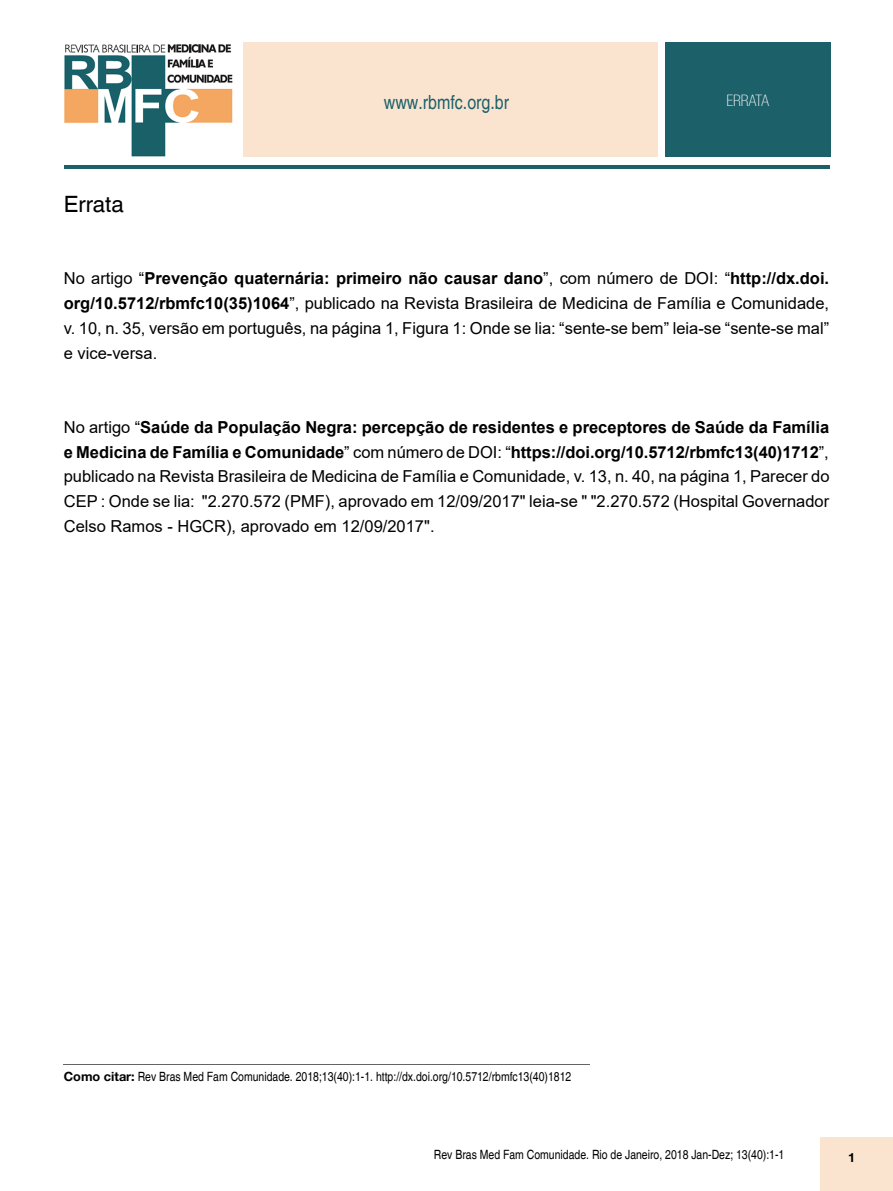
<style>
.page{position:relative;width:893px;height:1191px;background:#fff}
.page>*{position:absolute;margin:0;border:0;box-sizing:border-box;transform-origin:0 0}
.t1{font:22.5px "Helvetica World";color:#000}
.t2{font:condensed 19.5px "Helvetica";color:#1c6069}
.t3{font:16.5px/24.8px "Arial";color:#000;text-align:justify}
.t4{font:100 condensed 15.75px "Helvetica Neue LT Com";color:#fff}
.t5{font:condensed 12.75px "Helvetica";color:#000}
.t6{font:700 12.75px "Helvetica Neue";color:#000}
.s1{font-weight:700}
.s2{font-family:"Helvetica Neue";font-weight:700;font-stretch:normal}
</style>
<div class="page">
<div style="left:821px;top:1137px;width:72px;height:54px;background:#fae4d0"></div>
<hr style="left:64px;top:165px;width:765px;height:4px;background:#1c6069">
<div style="left:243px;top:43px;width:414px;height:114px;background:#fae4d0"></div>
<div style="left:665px;top:43px;width:165px;height:114px;background:#1c6069"></div>
<img style="left:64px;top:44px;width:169px;height:113px">
<hr style="left:64px;top:1064px;width:526px;height:1px;background:#636466">
<h1 class="t1" style="left:64px;top:191px;width:61px">Errata</h1>
<p class="t2" style="left:384px;top:90px;width:127px">www.rbmfc.org.br</p>
<p class="t4" style="left:726px;top:92px;width:44px">ERRATA</p>
<p class="t3" style="left:64px;top:266px;width:767px">No artigo “<span class="s1">Prevenção quaternária: primeiro não causar dano</span>”, com número de DOI: “<span class="s1">http://dx.doi. org/10.5712/rbmfc10(35)1064</span>”, publicado na Revista Brasileira de Medicina de Família e Comunidade, v. 10, n. 35, versão em português, na página 1, Figura 1: Onde se lia: “sente-se bem” leia-se “sente-se mal” e vice-versa.</p>
<p class="t3" style="left:64px;top:415px;width:767px">No artigo “<span class="s1">Saúde da População Negra: percepção de residentes e preceptores de Saúde da Família e Medicina de Família e Comunidade</span>” com número de DOI: “<span class="s1">https://doi.org/10.5712/rbmfc13(40)1712</span>”, publicado na Revista Brasileira de Medicina de Família e Comunidade, v. 13, n. 40, na página 1, Parecer do CEP : Onde se lia: "2.270.572 (PMF), aprovado em 12/09/2017" leia-se " "2.270.572 (Hospital Governador Celso Ramos - HGCR), aprovado em 12/09/2017".</p>
<p class="t5" style="left:64px;top:1069px;width:509px"><span class="s2">Como citar:</span> Rev Bras Med Fam Comunidade. 2018;13(40):1-1. http://dx.doi.org/10.5712/rbmfc13(40)1812</p>
<p class="t5" style="left:434px;top:1146px;width:352px">Rev Bras Med Fam Comunidade. Rio de Janeiro, 2018 Jan-Dez; 13(40):1-1</p>
<p class="t6" style="left:848px;top:1149px;width:9px">1</p>
</div>
